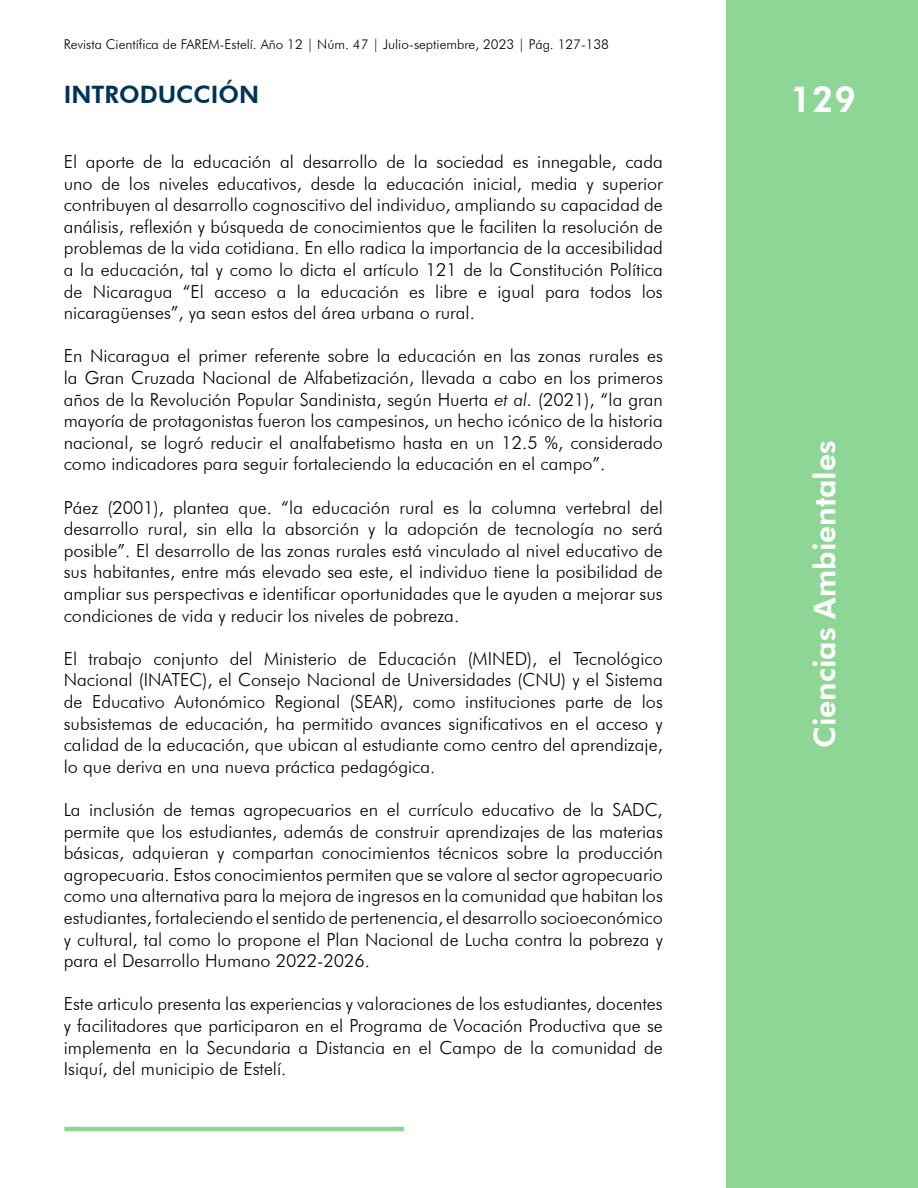
<style>
.page{position:relative;width:918px;height:1188px;background:#fff}
.page>*{position:absolute;margin:0;border:0;box-sizing:border-box;transform-origin:0 0}
.t1{font:800 36px "Futura BT";color:#fff}
.t2{font:800 30px "Futura BT";color:#fff}
.t3{font:800 24px "Futura BT";color:#003457}
.t4{font:300 18px/21.6px "Futura BT";color:#000;text-align:justify}
.t5{font:300 13.5px "Futura BT";color:#000}
.s1{font-style:italic}
</style>
<div class="page">
<div style="left:727px;top:0;width:191px;height:1188px;background:#8ed696"></div>
<hr style="left:64px;top:1127px;width:340px;height:4px;background:#8ed696">
<p class="t5" style="left:64px;top:36px;width:547px">Revista Científica de FAREM-Estelí. Año 12 | Núm. 47 | Julio-septiembre, 2023 | Pág. 127-138</p>
<h3 class="t3" style="left:64px;top:80px;width:197px">INTRODUCCIÓN</h3>
<p class="t4" style="left:64px;top:151px;width:601px">El aporte de la educación al desarrollo de la sociedad es innegable, cada uno de los niveles educativos, desde la educación inicial, media y superior contribuyen al desarrollo cognoscitivo del individuo, ampliando su capacidad de análisis, reflexión y búsqueda de conocimientos que le faciliten la resolución de problemas de la vida cotidiana. En ello radica la importancia de la accesibilidad a la educación, tal y como lo dicta el artículo 121 de la Constitución Política de Nicaragua “El acceso a la educación es libre e igual para todos los nicaragüenses”, ya sean estos del área urbana o rural.</p>
<p class="t4" style="left:64px;top:345px;width:601px">En Nicaragua el primer referente sobre la educación en las zonas rurales es la Gran Cruzada Nacional de Alfabetización, llevada a cabo en los primeros años de la Revolución Popular Sandinista, según Huerta <span class="s1">et al.</span> (2021), “la gran mayoría de protagonistas fueron los campesinos, un hecho icónico de la historia nacional, se logró reducir el analfabetismo hasta en un 12.5 %, considerado como indicadores para seguir fortaleciendo la educación en el campo”.</p>
<p class="t4" style="left:64px;top:496px;width:601px">Páez (2001), plantea que. “la educación rural es la columna vertebral del desarrollo rural, sin ella la absorción y la adopción de tecnología no será posible”. El desarrollo de las zonas rurales está vinculado al nivel educativo de sus habitantes, entre más elevado sea este, el individuo tiene la posibilidad de ampliar sus perspectivas e identificar oportunidades que le ayuden a mejorar sus condiciones de vida y reducir los niveles de pobreza.</p>
<p class="t4" style="left:64px;top:648px;width:601px">El trabajo conjunto del Ministerio de Educación (MINED), el Tecnológico Nacional (INATEC), el Consejo Nacional de Universidades (CNU) y el Sistema de Educativo Autonómico Regional (SEAR), como instituciones parte de los subsistemas de educación, ha permitido avances significativos en el acceso y calidad de la educación, que ubican al estudiante como centro del aprendizaje, lo que deriva en una nueva práctica pedagógica.</p>
<p class="t4" style="left:64px;top:799px;width:601px">La inclusión de temas agropecuarios en el currículo educativo de la SADC, permite que los estudiantes, además de construir aprendizajes de las materias básicas, adquieran y compartan conocimientos técnicos sobre la producción agropecuaria. Estos conocimientos permiten que se valore al sector agropecuario como una alternativa para la mejora de ingresos en la comunidad que habitan los estudiantes, fortaleciendo el sentido de pertenencia, el desarrollo socioeconómico y cultural, tal como lo propone el Plan Nacional de Lucha contra la pobreza y para el Desarrollo Humano 2022-2026.</p>
<p class="t4" style="left:64px;top:993px;width:601px">Este articulo presenta las experiencias y valoraciones de los estudiantes, docentes y facilitadores que participaron en el Programa de Vocación Productiva que se implementa en la Secundaria a Distancia en el Campo de la comunidad de Isiquí, del municipio de Estelí.</p>
<h1 class="t1" style="left:790px;top:78px;width:68px">129</h1>
<h2 class="t2" style="left:807px;top:748px;width:309px;rotate:-90deg">Ciencias Ambientales</h2>
</div>
